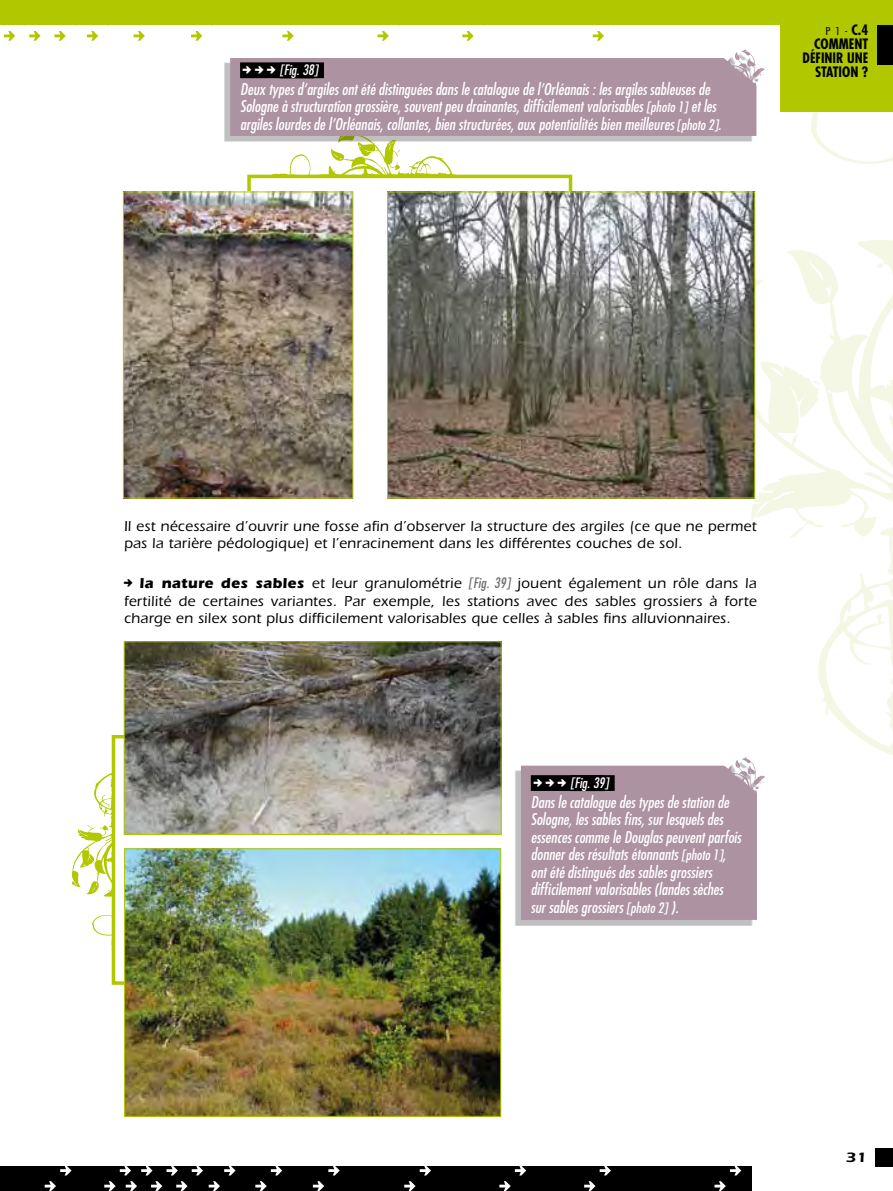
<style>
.page{position:relative;width:893px;height:1191px;background:#fff}
.page>*{position:absolute;margin:0;border:0;box-sizing:border-box;transform-origin:0 0}
.t1{font:italic condensed 15.75px/17.5px "Futura";color:#fff}
.t2{font:500 14.88px/17.5px "Itc Eras";letter-spacing:.02em;color:#000}
.t3{font:700 condensed 14px/14px "Futura";color:#000;text-align:right}
.t4{font:italic condensed 14px "Futura";color:#fff}
.t5{font:600 14px "Itc Eras";color:#000;scale:1.25 1}
.t6{font:300 condensed 10.5px "Futura";color:#000;scale:1.33 1}
.s1{font-family:"Pointers";font-style:normal;font-stretch:normal;font-size:10.5px}
.s2{font-size:14px}
.s3{font-weight:700;font-size:14px}
.s4{font-family:"Pointers";font-weight:400;font-size:10.5px}
.s5{font-weight:700}
.s6{font-family:"Futura";font-weight:400;font-style:italic;font-stretch:condensed;font-size:14px;color:#707172}
</style>
<div class="page">
<div style="left:0;top:0;width:893px;height:25px;background:#b1c800"></div>
<svg style="left:725px;top:25px;width:168px;height:730px"></svg>
<div style="left:781px;top:0;width:112px;height:112px;background:#b1c800"></div>
<div style="left:0;top:1166px;width:752px;height:25px;background:#000"></div>
<div style="left:876px;top:1148px;width:17px;height:18px;background:#000"></div>
<svg style="left:2px;top:25px;width:613px;height:16px"></svg>
<div style="left:877px;top:25px;width:16px;height:39px;background:#000"></div>
<svg style="left:45px;top:1166px;width:697px;height:25px"></svg>
<svg style="left:72px;top:769px;width:40px;height:184px"></svg>
<svg style="left:272px;top:142px;width:184px;height:33px"></svg>
<div style="left:247px;top:175px;width:325px;height:111px;border:4px solid #b1c800"></div>
<div style="left:112px;top:735px;width:111px;height:249px;border:4px solid #b1c800"></div>
<img style="left:125px;top:194px;width:226px;height:302px">
<div style="left:123px;top:192px;width:230px;height:306px;border:1px solid #b1c800"></div>
<img style="left:389px;top:194px;width:364px;height:302px">
<div style="left:387px;top:192px;width:368px;height:306px;border:1px solid #b1c800"></div>
<div style="left:224px;top:54px;width:537px;height:88px;background:#000;opacity:.25"></div>
<svg style="left:230px;top:50px;width:535px;height:86px;background:#b69eac"></svg>
<div style="left:240px;top:62px;width:84px;height:16px;background:#000"></div>
<img style="left:126px;top:643px;width:373px;height:189px">
<div style="left:124px;top:641px;width:377px;height:193px;border:1px solid #b1c800"></div>
<div style="left:514px;top:761px;width:247px;height:165px;background:#000;opacity:.25"></div>
<svg style="left:521px;top:757px;width:244px;height:163px;background:#b49baa"></svg>
<div style="left:531px;top:775px;width:84px;height:16px;background:#000"></div>
<img style="left:126px;top:850px;width:373px;height:264px">
<div style="left:124px;top:848px;width:377px;height:268px;border:1px solid #b1c800"></div>
<p class="t4" style="left:243px;top:61px;width:77px"><span class="s1">2 2 2</span> [Fig. 38]</p>
<p class="t1" style="left:240px;top:80px;width:483px">Deux types d’argiles ont été distinguées dans le catalogue de l’Orléanais : les argiles sableuses de<br>Sologne à structuration grossière, souvent peu drainantes, difficilement valorisables <span class="s2">[photo 1]</span> et les argiles lourdes de l’Orléanais, collantes, bien structurées, aux potentialités bien meilleures <span class="s2">[photo 2]</span>.</p>
<p class="t6" style="left:826px;top:25px;width:34px">p 1 - <span class="s3">C.4</span></p>
<p class="t3" style="left:803px;top:37px;width:67px">COMMENT<br>DÉFINIR UNE<br>STATION ?</p>
<p class="t2" style="left:124px;top:517px;width:634px">Il est nécessaire d’ouvrir une fosse afin d’observer la structure des argiles (ce que ne permet pas la tarière pédologique) et l’enracinement dans les différentes couches de sol.</p>
<p class="t2" style="left:124px;top:574px;width:634px;text-align:justify"><span class="s4">2</span> <span class="s5">la nature des sables</span> et leur granulométrie <span class="s6">[Fig. 39]</span> jouent également un rôle dans la fertilité de certaines variantes. Par exemple, les stations avec des sables grossiers à forte charge en silex sont plus difficilement valorisables que celles à sables fins alluvionnaires.</p>
<p class="t4" style="left:534px;top:773px;width:77px"><span class="s1">2 2 2</span> [Fig. 39]</p>
<p class="t1" style="left:531px;top:792px;width:212px">Dans le catalogue des types de station de Sologne, les sables fins, sur lesquels des essences comme le Douglas peuvent parfois donner des résultats étonnants <span class="s2">[photo 1]</span>, ont été distingués des sables grossiers difficilement valorisables (landes sèches sur sables grossiers <span class="s2">[photo 2]</span> ).</p>
<p class="t5" style="left:845px;top:1149px;width:19px">31</p>
</div>
